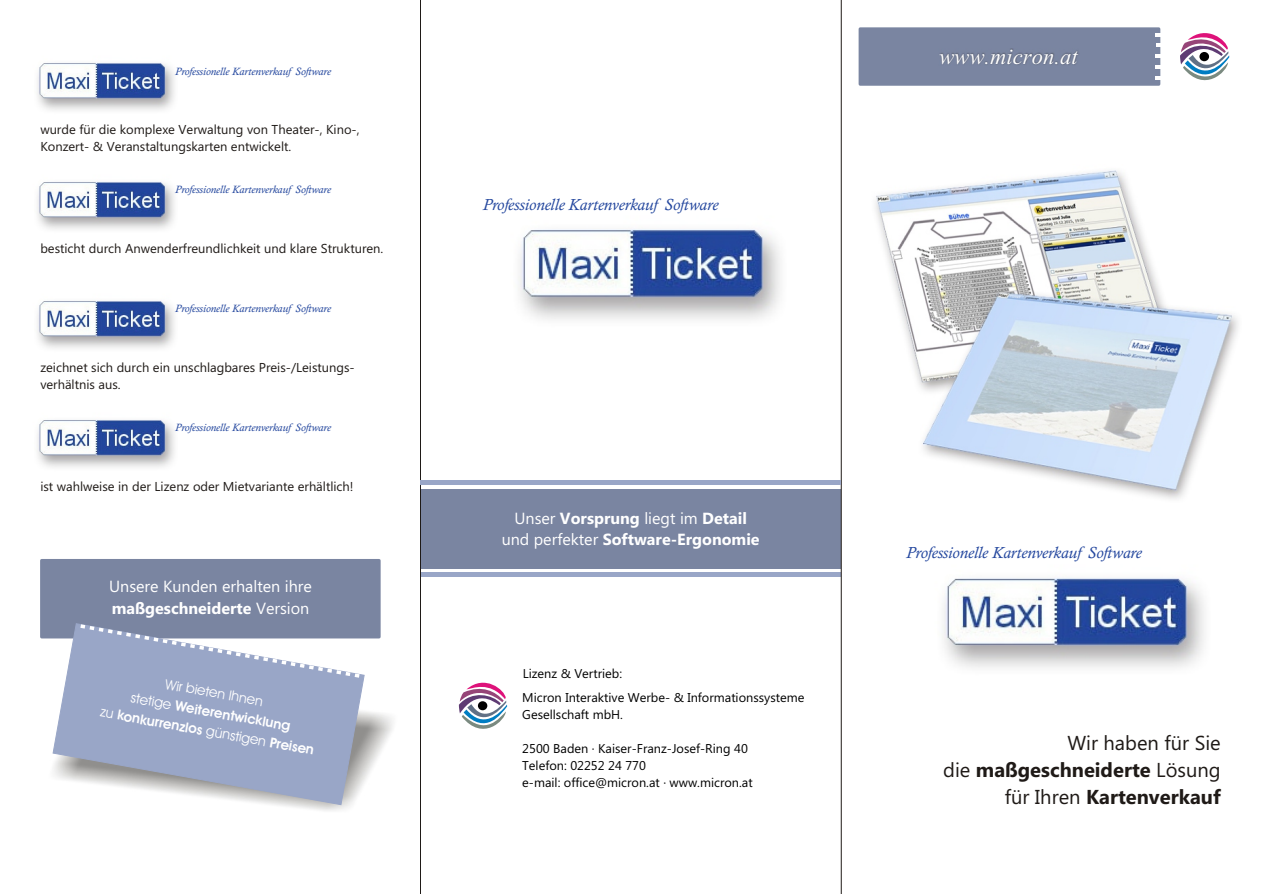
<style>
.page{position:relative;width:1263px;height:894px;background:#fff}
.page>*{position:absolute;margin:0;border:0;box-sizing:border-box;transform-origin:0 0}
.t1{font:28.2px "Vijaya";color:#fff}
.t2{font:20.1px/26.8px "Ebrima";color:#1f1a17;text-align:right}
.t3{font:italic 16.35px "Calisto";color:#24479e}
.t4{font:700 16.05px/21.5px "Ebrima";color:#fff;text-align:center}
.t5{font:16.05px/21.5px "Ebrima";color:#fff}
.t6{font:700 13.8px/19.5px "Avant Garde Bk BT";color:#fff}
.t7{font:13.8px "Avant Garde Bk BT";color:#fff}
.t8{font:12.9px/17.2px "Ebrima";color:#1f1a17}
.t9{font:12.75px/17px "Ebrima";color:#000}
.t10{font:italic 10.8px "Calisto";color:#24479e}
.s1{font-weight:700}
.s2{font-weight:400}
</style>
<div class="page">
<svg style="left:1180px;top:33px;width:49px;height:48px"></svg>
<img style="left:518px;top:229px;width:262px;height:91px">
<img style="left:942px;top:577px;width:262px;height:91px">
<img style="left:37px;top:63px;width:138px;height:47px">
<svg style="left:459px;top:682px;width:48px;height:47px"></svg>
<img style="left:37px;top:182px;width:138px;height:47px">
<img style="left:37px;top:301px;width:138px;height:47px">
<img style="left:37px;top:420px;width:138px;height:47px">
<div style="left:420px;top:489px;width:421px;height:79px;background:#7a85a1"></div>
<hr style="left:420px;top:573px;width:421px;height:4px;background:#99a6c7">
<hr style="left:841px;top:0;width:1px;height:894px;background:#1f1a17">
<hr style="left:420px;top:0;width:1px;height:894px;background:#1f1a17">
<div style="left:859px;top:27px;width:301px;height:59px;background:#7a85a1;border:3px solid #7a85a1"></div>
<div style="left:40px;top:559px;width:341px;height:79px;background:#7a85a1"></div>
<svg style="left:1156px;top:33px;width:4px;height:4px"></svg>
<svg style="left:1156px;top:55px;width:4px;height:3px"></svg>
<svg style="left:1156px;top:65px;width:4px;height:4px"></svg>
<svg style="left:1156px;top:76px;width:4px;height:4px"></svg>
<svg style="left:1156px;top:44px;width:4px;height:3px"></svg>
<img style="left:940px;top:48px;width:139px;height:17px">
<svg style="left:53px;top:623px;width:312px;height:182px;background:#a9b3cb"></svg>
<svg style="left:80px;top:624px;width:280px;height:54px"></svg>
<div style="left:420px;top:480px;width:421px;height:5px;background:#99a6c7"></div>
<img style="left:875px;top:170px;width:363px;height:329px">
<svg style="left:232px;top:691px;width:8px;height:11px"></svg>
<svg style="left:131px;top:693px;width:32px;height:18px"></svg>
<svg style="left:197px;top:704px;width:18px;height:13px"></svg>
<svg style="left:188px;top:725px;width:9px;height:9px"></svg>
<svg style="left:230px;top:731px;width:10px;height:10px"></svg>
<svg style="left:277px;top:741px;width:21px;height:11px"></svg>
<p class="t10" style="left:175px;top:67px;width:157px">Professionelle Kartenverkauf Software</p>
<p class="t8" style="left:40px;top:122px;width:321px">wurde für die komplexe Verwaltung von Theater-, Kino-,<br>Konzert- &amp; Veranstaltungskarten entwickelt.</p>
<p class="t10" style="left:175px;top:186px;width:157px">Professionelle Kartenverkauf Software</p>
<p class="t8" style="left:40px;top:241px;width:345px">besticht durch Anwenderfreundlichkeit und klare Strukturen.</p>
<p class="t10" style="left:175px;top:305px;width:157px">Professionelle Kartenverkauf Software</p>
<p class="t8" style="left:40px;top:360px;width:316px">zeichnet sich durch ein unschlagbares Preis-/Leistungs&shy;verhältnis aus.</p>
<p class="t10" style="left:175px;top:423px;width:157px">Professionelle Kartenverkauf Software</p>
<p class="t8" style="left:40px;top:479px;width:315px">ist wahlweise in der Lizenz oder Mietvariante erhältlich!</p>
<p class="t5" style="left:109px;top:577px;width:204px">Unsere Kunden erhalten ihre <span class="s1">maßgeschneiderte</span> Version</p>
<p class="t7" style="left:166px;top:678px;width:100px;rotate:10deg">Wir bi en I nen</p>
<p class="t6" style="left:145px;top:672px;width:154px;text-indent:55px;rotate:10deg"><span class="s2">et<br>eti e</span> Wei entwickl ng</p>
<p class="t6" style="left:105px;top:685px;width:218px;text-indent:164px;rotate:10deg">u<br><span class="s2">zu</span> konkurrenzl s <span class="s2">gün igen</span> P ei en</p>
<p class="t3" style="left:483px;top:198px;width:237px">Professionelle Kartenverkauf Software</p>
<p class="t4" style="left:502px;top:509px;width:259px"><span class="s2">Unser</span> Vorsprung <span class="s2">liegt im</span> Detail <span class="s2">und perfekter</span> Software-Ergonomie</p>
<p class="t9" style="left:522px;top:663px;width:284px;line-height:23.2px">Lizenz &amp; Vertrieb:<br>Micron Interaktive Werbe- &amp; Informationssysteme</p>
<p class="t9" style="left:522px;top:707px;width:102px">Gesellschaft mbH.</p>
<p class="t9" style="left:522px;top:741px;width:232px">2500 Baden · Kaiser-Franz-Josef-Ring 40<br>Telefon: 02252 24 770<br>e-mail: office@micron.at · www.micron.at</p>
<h1 class="t1" style="left:939px;top:38px;width:140px">www.micron.at</h1>
<p class="t3" style="left:906px;top:547px;width:237px">Professionelle Kartenverkauf Software</p>
<h2 class="t2" style="left:943px;top:731px;width:279px">Wir haben für Sie<br>die <span class="s1">maßgeschneiderte</span> Lösung für Ihren <span class="s1">Kartenverkauf</span></h2>
</div>
